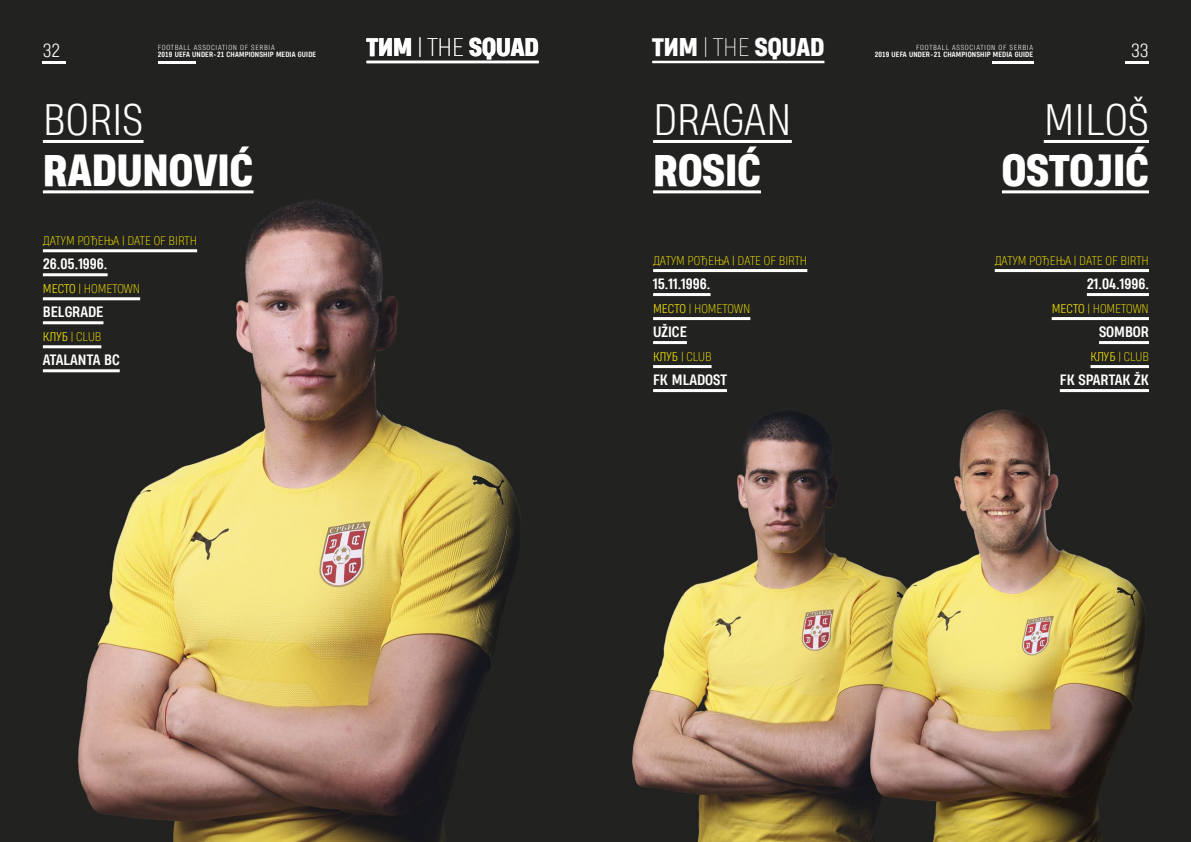
<style>
.page{position:relative;width:1191px;height:842px;background:#fff}
.page>*{position:absolute;margin:0;border:0;box-sizing:border-box;transform-origin:0 0}
.t1{font:500 42px "Heading Pro";color:#fff}
.t2{font:500 42px "Heading Pro";color:#fff}
.t3{font:500 24px "Heading Pro";color:#fff}
.t4{font:500 18px "Heading Pro";color:#fff}
.t5{font:500 14px "Heading Pro";color:#fff}
.t6{font:500 12px "Heading Pro";color:#ffed00}
.t7{font:500 7px "Heading Pro";letter-spacing:.025em;color:#fff}
.t8{font:500 7px "Heading Pro";letter-spacing:.1em;color:#fff}
.s1{font-style:inherit}
</style>
<div class="page">
<img style="left:595px;top:0;width:596px;height:842px">
<svg style="left:0;top:0;width:595px;height:842px;background:#564d3a"></svg>
<hr style="left:43px;top:140px;width:100px;height:3px;background:#fff">
<hr style="left:43px;top:190px;width:210px;height:3px;background:#fff">
<hr style="left:43px;top:249px;width:154px;height:3px;background:#fff">
<hr style="left:43px;top:273px;width:65px;height:3px;background:#fff">
<hr style="left:43px;top:297px;width:97px;height:3px;background:#fff">
<hr style="left:43px;top:321px;width:60px;height:3px;background:#fff">
<hr style="left:43px;top:345px;width:58px;height:3px;background:#fff">
<hr style="left:43px;top:369px;width:77px;height:3px;background:#fff">
<hr style="left:653px;top:140px;width:139px;height:3px;background:#fff">
<hr style="left:653px;top:190px;width:108px;height:3px;background:#fff">
<hr style="left:1043px;top:140px;width:106px;height:3px;background:#fff">
<hr style="left:1002px;top:190px;width:147px;height:3px;background:#fff">
<hr style="left:653px;top:269px;width:154px;height:3px;background:#fff">
<hr style="left:653px;top:293px;width:57px;height:3px;background:#fff">
<hr style="left:653px;top:317px;width:97px;height:3px;background:#fff">
<hr style="left:653px;top:341px;width:34px;height:3px;background:#fff">
<hr style="left:653px;top:365px;width:58px;height:3px;background:#fff">
<hr style="left:653px;top:389px;width:74px;height:3px;background:#fff">
<hr style="left:994px;top:269px;width:155px;height:3px;background:#fff">
<hr style="left:1086px;top:293px;width:63px;height:3px;background:#fff">
<hr style="left:1051px;top:317px;width:98px;height:3px;background:#fff">
<hr style="left:1099px;top:341px;width:50px;height:3px;background:#fff">
<hr style="left:1090px;top:365px;width:59px;height:3px;background:#fff">
<hr style="left:1059px;top:389px;width:90px;height:3px;background:#fff">
<hr style="left:158px;top:61px;width:38px;height:2px;background:#fff">
<hr style="left:43px;top:61px;width:23px;height:2px;background:#fff">
<hr style="left:366px;top:61px;width:173px;height:2px;background:#fff">
<hr style="left:992px;top:61px;width:41px;height:2px;background:#fff">
<hr style="left:1125px;top:61px;width:24px;height:2px;background:#fff">
<hr style="left:652px;top:61px;width:172px;height:2px;background:#fff">
<h3 class="t4" style="left:43px;top:40px;width:19px">32</h3>
<p class="t7" style="left:158px;top:50px;width:160px">2019 UEFA UNDER-21 CHAMPIONSHIP MEDIA GUIDE</p>
<p class="t8" style="left:158px;top:43px;width:118px">FOOTBALL ASSOCIATION OF SERBIA</p>
<h2 class="t3" style="left:366px;top:32px;width:174px">ТИМ <span class="s1">| THE</span> SQUAD</h2>
<p class="t8" style="left:916px;top:43px;width:118px">FOOTBALL ASSOCIATION OF SERBIA</p>
<h2 class="t3" style="left:652px;top:32px;width:174px">ТИМ <span class="s1">| THE</span> SQUAD</h2>
<p class="t7" style="left:874px;top:50px;width:160px">2019 UEFA UNDER-21 CHAMPIONSHIP MEDIA GUIDE</p>
<h3 class="t4" style="left:1131px;top:40px;width:19px">33</h3>
<h1 class="t2" style="left:43px;top:96px;width:102px">BORIS</h1>
<h1 class="t1" style="left:43px;top:143px;width:212px">RADUNOVIĆ</h1>
<h1 class="t2" style="left:653px;top:96px;width:140px">DRAGAN</h1>
<h1 class="t1" style="left:653px;top:143px;width:109px">ROSIĆ</h1>
<h1 class="t2" style="left:1043px;top:96px;width:107px">MILOŠ</h1>
<h1 class="t1" style="left:1002px;top:143px;width:148px">OSTOJIĆ</h1>
<p class="t6" style="left:43px;top:233px;width:156px">ДАТУМ РОЂЕЊА | DATE OF BIRTH</p>
<p class="t5" style="left:43px;top:255px;width:66px">26.05.1996.</p>
<p class="t6" style="left:43px;top:281px;width:99px"><span class="s1">МЕСТО</span> | HOMETOWN</p>
<p class="t5" style="left:43px;top:303px;width:62px">BELGRADE</p>
<p class="t6" style="left:43px;top:329px;width:60px"><span class="s1">КЛУБ</span> | CLUB</p>
<p class="t5" style="left:43px;top:351px;width:78px">ATALANTA BC</p>
<p class="t6" style="left:653px;top:253px;width:156px">ДАТУМ РОЂЕЊА | DATE OF BIRTH</p>
<p class="t5" style="left:653px;top:275px;width:59px">15.11.1996.</p>
<p class="t6" style="left:653px;top:301px;width:99px"><span class="s1">МЕСТО</span> | HOMETOWN</p>
<p class="t5" style="left:653px;top:323px;width:35px">UŽICE</p>
<p class="t6" style="left:653px;top:349px;width:60px"><span class="s1">КЛУБ</span> | CLUB</p>
<p class="t5" style="left:653px;top:371px;width:75px">FK MLADOST</p>
<p class="t6" style="left:994px;top:253px;width:156px">ДАТУМ РОЂЕЊА | DATE OF BIRTH</p>
<p class="t5" style="left:1086px;top:275px;width:64px">21.04.1996.</p>
<p class="t6" style="left:1051px;top:301px;width:99px"><span class="s1">МЕСТО</span> | HOMETOWN</p>
<p class="t5" style="left:1099px;top:323px;width:51px">SOMBOR</p>
<p class="t6" style="left:1090px;top:349px;width:60px"><span class="s1">КЛУБ</span> | CLUB</p>
<p class="t5" style="left:1059px;top:371px;width:91px">FK SPARTAK ŽK</p>
</div>
